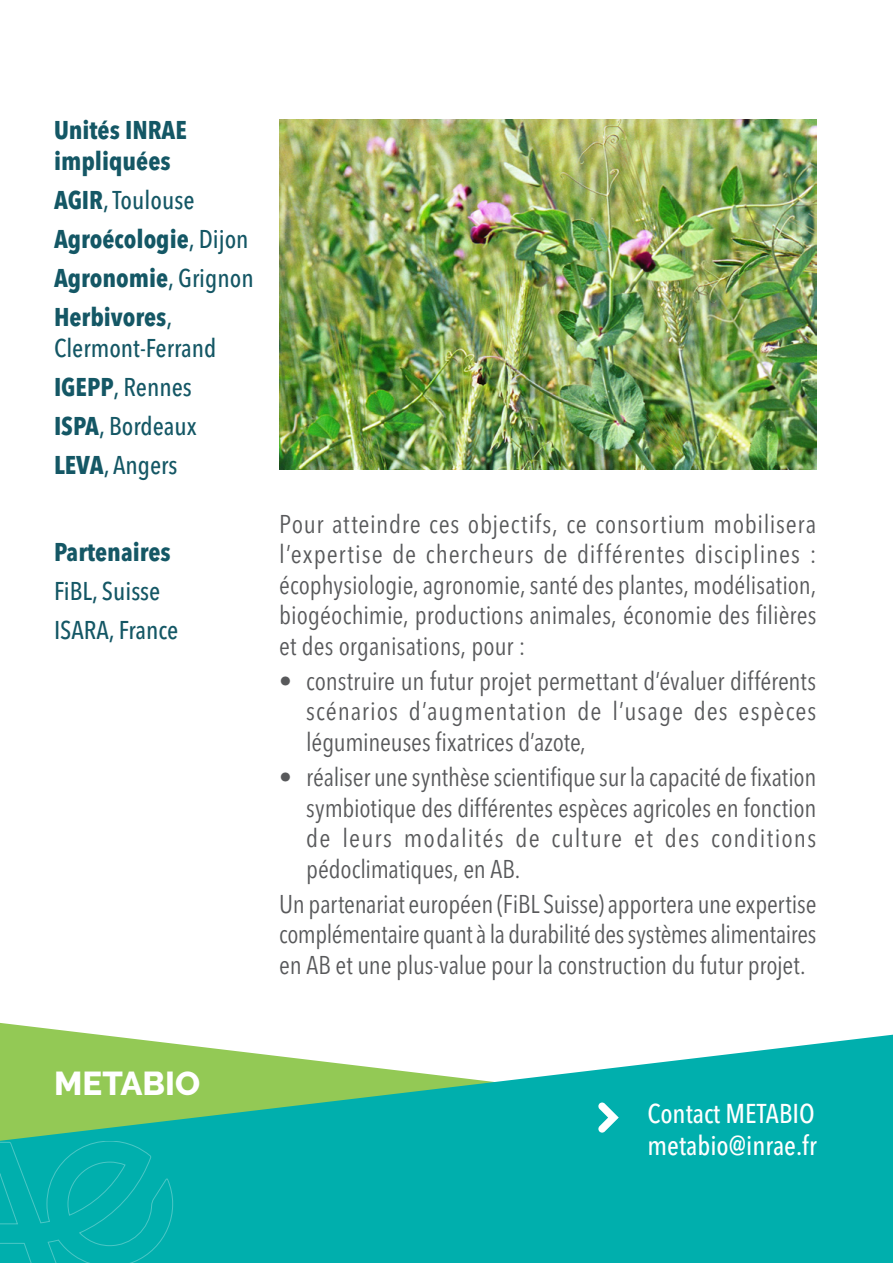
<style>
.page{position:relative;width:893px;height:1263px;background:#fff}
.page>*{position:absolute;margin:0;border:0;box-sizing:border-box;transform-origin:0 0}
.t1{font:800 33px "Raleway";color:#fff}
.t2{font:500 condensed 27px/32.4px "Avenir Next LT Pro";color:#fff}
.t3{font:condensed 25.5px/30.6px "Avenir Next LT Pro";color:#58595b;text-align:justify}
.t4{font:700 condensed 25.5px/39.2px "Avenir Next LT Pro";color:#145765}
.t5{font:500 condensed 25.5px/39.2px "Avenir Next LT Pro";color:#145765}
.s1{font-weight:500}
.s2{font-weight:700}
</style>
<div class="page">
<svg style="left:0;top:1035px;width:893px;height:228px;background:#31bba7"></svg>
<svg style="left:0;top:1141px;width:173px;height:122px;background:#03afae"></svg>
<svg style="left:598px;top:1102px;width:21px;height:30px"></svg>
<img style="left:279px;top:120px;width:537px;height:350px">
<p class="t4" style="left:54px;top:115px;width:134px;line-height:30.6px">Unités INRAE impliquées</p>
<p class="t4" style="left:54px;top:180px;width:201px">AGIR<span class="s1">, Toulouse<br></span>Agroécologie<span class="s1">, Dijon<br></span>Agronomie<span class="s1">, Grignon<br></span>Herbivores<span class="s1">,</span></p>
<p class="t5" style="left:54px;top:328px;width:164px">Clermont-Ferrand<br><span class="s2">IGEPP</span>, Rennes<br><span class="s2">ISPA</span>, Bordeaux<br><span class="s2">LEVA</span>, Angers</p>
<p class="t4" style="left:54px;top:532px;width:118px">Partenaires</p>
<p class="t5" style="left:54px;top:571px;width:126px">FiBL, Suisse<br>ISARA, France</p>
<p class="t3" style="left:279px;top:508px;width:539px">Pour atteindre ces objectifs, ce consortium mobilisera l’expertise de chercheurs de différentes disciplines : écophysiologie, agronomie, santé des plantes, modélisation, biogéochimie, productions animales, économie des filières et des organisations, pour :</p>
<p class="t3" style="left:306px;top:666px;width:512px;text-indent:-27px">• construire un futur projet permettant d’évaluer différents scénarios d’augmentation de l’usage des espèces légumineuses fixatrices d’azote,</p>
<p class="t3" style="left:306px;top:762px;width:512px;text-indent:-27px">• réaliser une synthèse scientifique sur la capacité de fixation symbiotique des différentes espèces agricoles en fonction de leurs modalités de culture et des conditions pédoclimatiques, en AB.</p>
<p class="t3" style="left:279px;top:888px;width:539px">Un partenariat européen (FiBL Suisse) apportera une expertise complémentaire quant à la durabilité des systèmes alimentaires en AB et une plus-value pour la construction du futur projet.</p>
<p class="t1" style="left:54px;top:1064px;width:147px">METABIO</p>
<p class="t2" style="left:647px;top:1097px;width:171px">Contact METABIO metabio@inrae.fr</p>
</div>
